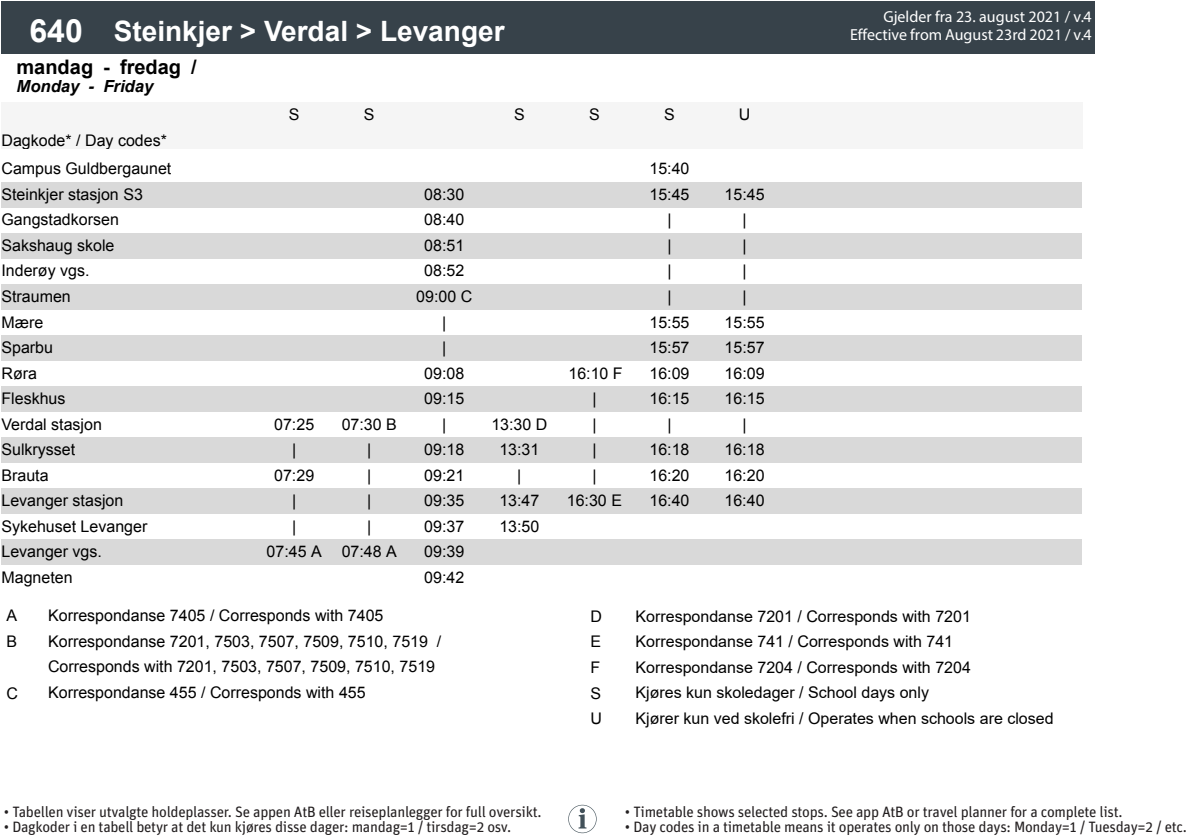
<style>
.page{position:relative;width:1191px;height:840px;background:#fff}
.page>*{position:absolute;margin:0;border:0;box-sizing:border-box;transform-origin:0 0}
.t1{font:700 28px "Arial";color:#fff}
.t2{font:700 20px "Arial";color:#000}
.t3{font:italic 700 16.6px "Arial";color:#000}
.t4{font:16px/25.6px "Arial";color:#000}
.t5{font:16px/18.6px "Myriad Pro";color:#fff;text-align:right}
.t6{font:15px "Unit Pro";letter-spacing:-.02em;color:#231f20}
.s1{font-size:32px}
</style>
<div class="page">
<div style="left:2px;top:182px;width:1080px;height:25px;background:#d9d9d9"></div>
<div style="left:2px;top:233px;width:1080px;height:25px;background:#d9d9d9"></div>
<div style="left:2px;top:284px;width:1080px;height:25px;background:#d9d9d9"></div>
<div style="left:2px;top:335px;width:1080px;height:25px;background:#d9d9d9"></div>
<div style="left:2px;top:386px;width:1080px;height:25px;background:#d9d9d9"></div>
<div style="left:2px;top:437px;width:1080px;height:25px;background:#d9d9d9"></div>
<div style="left:2px;top:488px;width:1080px;height:25px;background:#d9d9d9"></div>
<div style="left:2px;top:539px;width:1080px;height:25px;background:#d9d9d9"></div>
<div style="left:2px;top:102px;width:255px;height:47px;background:#f5f5f5"></div>
<div style="left:257px;top:102px;width:75px;height:47px;background:#f5f5f5"></div>
<div style="left:332px;top:102px;width:75px;height:47px;background:#f5f5f5"></div>
<div style="left:407px;top:102px;width:75px;height:47px;background:#f5f5f5"></div>
<div style="left:482px;top:102px;width:75px;height:47px;background:#f5f5f5"></div>
<div style="left:557px;top:102px;width:75px;height:47px;background:#f5f5f5"></div>
<div style="left:632px;top:102px;width:75px;height:47px;background:#f5f5f5"></div>
<div style="left:707px;top:102px;width:75px;height:47px;background:#f5f5f5"></div>
<div style="left:782px;top:102px;width:75px;height:47px;background:#f5f5f5"></div>
<div style="left:857px;top:102px;width:75px;height:47px;background:#f5f5f5"></div>
<div style="left:932px;top:102px;width:75px;height:47px;background:#f5f5f5"></div>
<div style="left:1007px;top:102px;width:75px;height:47px;background:#f5f5f5"></div>
<div style="left:2px;top:2px;width:109px;height:52px;background:#37424a"></div>
<div style="left:111px;top:2px;width:983px;height:52px;background:#37424a"></div>
<svg style="left:568px;top:804px;width:28px;height:28px"></svg>
<p class="t1" style="left:29px;top:11px;width:476px"><span class="s1">640</span> Steinkjer &gt; Verdal &gt; Levanger</p>
<p class="t2" style="left:17px;top:52px;width:182px">mandag - fredag /</p>
<p class="t3" style="left:17px;top:75px;width:138px">Monday - Friday</p>
<p class="t4" style="left:2px;top:127px;width:167px">Dagkode* / Day codes*</p>
<p class="t4" style="left:289px;top:102px;width:12px">S</p>
<p class="t4" style="left:364px;top:102px;width:12px">S</p>
<p class="t4" style="left:514px;top:102px;width:12px">S</p>
<p class="t4" style="left:589px;top:102px;width:12px">S</p>
<p class="t4" style="left:664px;top:102px;width:12px">S</p>
<p class="t4" style="left:739px;top:102px;width:13px">U</p>
<p class="t5" style="left:850px;top:7px;width:243px">Gjelder fra 23. august 2021 / v.4<br>Effective from August 23rd 2021 / v.4</p>
<p class="t4" style="left:2px;top:156px;width:171px">Campus Guldbergaunet</p>
<p class="t4" style="left:649px;top:156px;width:42px">15:40</p>
<p class="t4" style="left:2px;top:181px;width:143px">Steinkjer stasjon S3</p>
<p class="t4" style="left:424px;top:181px;width:42px">08:30</p>
<p class="t4" style="left:649px;top:181px;width:42px">15:45</p>
<p class="t4" style="left:724px;top:181px;width:42px">15:45</p>
<p class="t4" style="left:2px;top:207px;width:119px">Gangstadkorsen</p>
<p class="t4" style="left:424px;top:207px;width:42px">08:40</p>
<p class="t4" style="left:667px;top:207px;width:6px">|</p>
<p class="t4" style="left:742px;top:207px;width:6px">|</p>
<p class="t4" style="left:2px;top:232px;width:114px">Sakshaug skole</p>
<p class="t4" style="left:424px;top:232px;width:42px">08:51</p>
<p class="t4" style="left:667px;top:232px;width:6px">|</p>
<p class="t4" style="left:742px;top:232px;width:6px">|</p>
<p class="t4" style="left:2px;top:258px;width:90px">Inderøy vgs.</p>
<p class="t4" style="left:424px;top:258px;width:42px">08:52</p>
<p class="t4" style="left:667px;top:258px;width:6px">|</p>
<p class="t4" style="left:742px;top:258px;width:6px">|</p>
<p class="t4" style="left:2px;top:283px;width:71px">Straumen</p>
<p class="t4" style="left:416px;top:283px;width:58px">09:00 C</p>
<p class="t4" style="left:667px;top:283px;width:6px">|</p>
<p class="t4" style="left:742px;top:283px;width:6px">|</p>
<p class="t4" style="left:2px;top:309px;width:43px">Mære</p>
<p class="t4" style="left:442px;top:309px;width:6px">|</p>
<p class="t4" style="left:649px;top:309px;width:42px">15:55</p>
<p class="t4" style="left:724px;top:309px;width:42px">15:55</p>
<p class="t4" style="left:2px;top:334px;width:53px">Sparbu</p>
<p class="t4" style="left:442px;top:334px;width:6px">|</p>
<p class="t4" style="left:649px;top:334px;width:42px">15:57</p>
<p class="t4" style="left:724px;top:334px;width:42px">15:57</p>
<p class="t4" style="left:2px;top:360px;width:37px">Røra</p>
<p class="t4" style="left:424px;top:360px;width:42px">09:08</p>
<p class="t4" style="left:568px;top:360px;width:56px">16:10 F</p>
<p class="t4" style="left:649px;top:360px;width:42px">16:09</p>
<p class="t4" style="left:724px;top:360px;width:42px">16:09</p>
<p class="t4" style="left:2px;top:385px;width:66px">Fleskhus</p>
<p class="t4" style="left:424px;top:385px;width:42px">09:15</p>
<p class="t4" style="left:592px;top:385px;width:6px">|</p>
<p class="t4" style="left:649px;top:385px;width:42px">16:15</p>
<p class="t4" style="left:724px;top:385px;width:42px">16:15</p>
<p class="t4" style="left:2px;top:411px;width:102px">Verdal stasjon</p>
<p class="t4" style="left:274px;top:411px;width:42px">07:25</p>
<p class="t4" style="left:342px;top:411px;width:57px">07:30 B</p>
<p class="t4" style="left:442px;top:411px;width:6px">|</p>
<p class="t4" style="left:491px;top:411px;width:58px">13:30 D</p>
<p class="t4" style="left:592px;top:411px;width:6px">|</p>
<p class="t4" style="left:667px;top:411px;width:6px">|</p>
<p class="t4" style="left:742px;top:411px;width:6px">|</p>
<p class="t4" style="left:2px;top:436px;width:75px">Sulkrysset</p>
<p class="t4" style="left:292px;top:436px;width:6px">|</p>
<p class="t4" style="left:367px;top:436px;width:6px">|</p>
<p class="t4" style="left:424px;top:436px;width:42px">09:18</p>
<p class="t4" style="left:499px;top:436px;width:42px">13:31</p>
<p class="t4" style="left:592px;top:436px;width:6px">|</p>
<p class="t4" style="left:649px;top:436px;width:42px">16:18</p>
<p class="t4" style="left:724px;top:436px;width:42px">16:18</p>
<p class="t4" style="left:2px;top:462px;width:49px">Brauta</p>
<p class="t4" style="left:274px;top:462px;width:42px">07:29</p>
<p class="t4" style="left:367px;top:462px;width:6px">|</p>
<p class="t4" style="left:424px;top:462px;width:42px">09:21</p>
<p class="t4" style="left:517px;top:462px;width:6px">|</p>
<p class="t4" style="left:592px;top:462px;width:6px">|</p>
<p class="t4" style="left:649px;top:462px;width:42px">16:20</p>
<p class="t4" style="left:724px;top:462px;width:42px">16:20</p>
<p class="t4" style="left:2px;top:487px;width:123px">Levanger stasjon</p>
<p class="t4" style="left:292px;top:487px;width:6px">|</p>
<p class="t4" style="left:367px;top:487px;width:6px">|</p>
<p class="t4" style="left:424px;top:487px;width:42px">09:35</p>
<p class="t4" style="left:499px;top:487px;width:42px">13:47</p>
<p class="t4" style="left:567px;top:487px;width:57px">16:30 E</p>
<p class="t4" style="left:649px;top:487px;width:42px">16:40</p>
<p class="t4" style="left:724px;top:487px;width:42px">16:40</p>
<p class="t4" style="left:2px;top:513px;width:147px">Sykehuset Levanger</p>
<p class="t4" style="left:292px;top:513px;width:6px">|</p>
<p class="t4" style="left:367px;top:513px;width:6px">|</p>
<p class="t4" style="left:424px;top:513px;width:42px">09:37</p>
<p class="t4" style="left:499px;top:513px;width:42px">13:50</p>
<p class="t4" style="left:2px;top:538px;width:102px">Levanger vgs.</p>
<p class="t4" style="left:267px;top:538px;width:132px">07:45 A 07:48 A</p>
<p class="t4" style="left:424px;top:538px;width:42px">09:39</p>
<p class="t4" style="left:2px;top:564px;width:73px">Magneten</p>
<p class="t4" style="left:424px;top:564px;width:42px">09:42</p>
<p class="t4" style="left:6px;top:602px;width:12px">A<br>B</p>
<p class="t4" style="left:6px;top:679px;width:13px">C</p>
<p class="t4" style="left:48px;top:602px;width:395px">Korrespondanse 7405 / Corresponds with 7405<br>Korrespondanse 7201, 7503, 7507, 7509, 7510, 7519 / Corresponds with 7201, 7503, 7507, 7509, 7510, 7519<br>Korrespondanse 455 / Corresponds with 455</p>
<p class="t4" style="left:635px;top:602px;width:419px">Korrespondanse 7201 / Corresponds with 7201<br>Korrespondanse 741 / Corresponds with 741<br>Korrespondanse 7204 / Corresponds with 7204<br>Kjøres kun skoledager / School days only<br>Kjører kun ved skolefri / Operates when schools are closed</p>
<p class="t4" style="left:590px;top:602px;width:13px">D<br>E</p>
<p class="t4" style="left:590px;top:680px;width:13px">S<br>U</p>
<p class="t4" style="left:590px;top:654px;width:11px">F</p>
<p class="t6" style="left:4px;top:800px;width:539px">• Tabellen viser utvalgte holdeplasser. Se appen AtB eller reiseplanlegger for full oversikt.</p>
<p class="t6" style="left:4px;top:815px;width:509px">• Dagkoder i en tabell betyr at det kun kjøres disse dager: mandag=1 / tirsdag=2 osv.</p>
<p class="t6" style="left:625px;top:800px;width:499px">• Timetable shows selected stops. See app AtB or travel planner for a complete list.</p>
<p class="t6" style="left:625px;top:815px;width:563px">• Day codes in a timetable means it operates only on those days: Monday=1 / Tuesday=2 / etc.</p>
</div>
